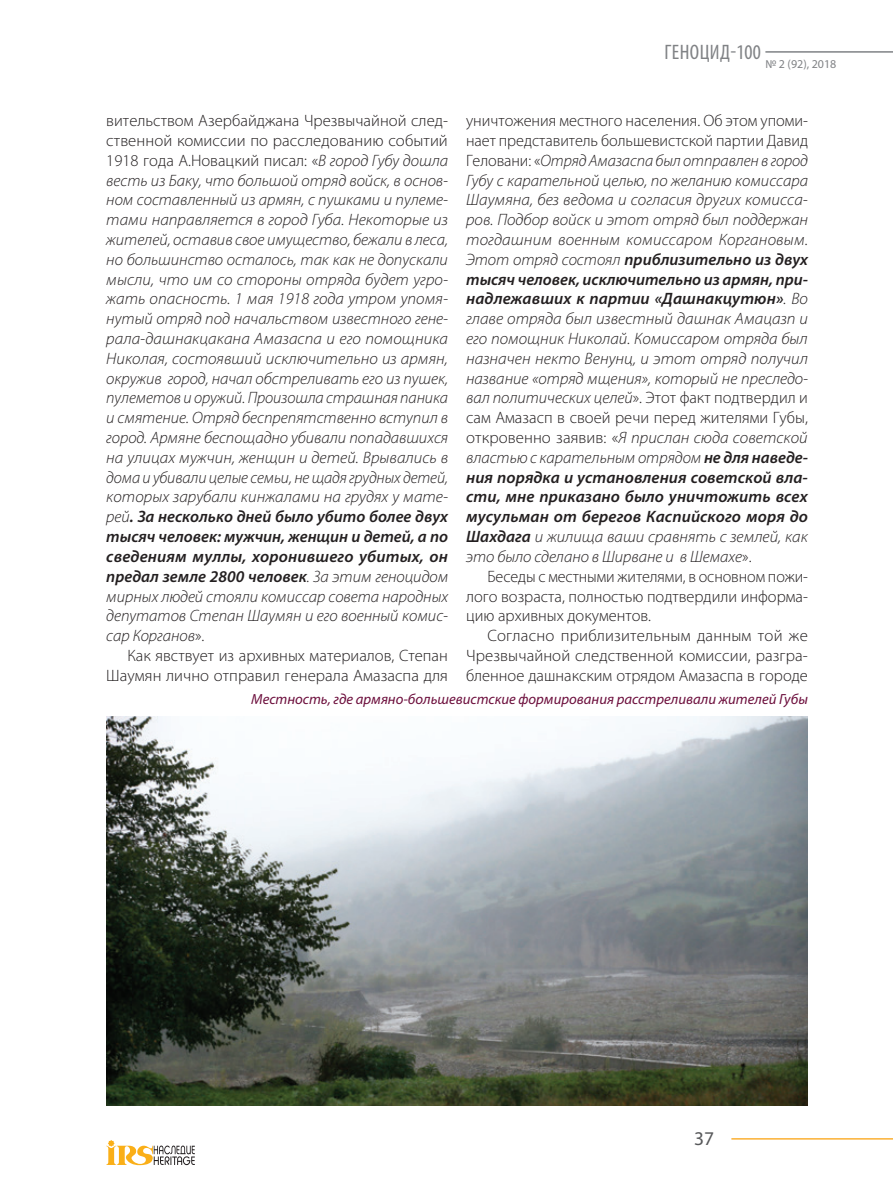
<style>
.page{position:relative;width:893px;height:1191px;background:#fff}
.page>*{position:absolute;margin:0;border:0;box-sizing:border-box;transform-origin:0 0}
.t1{font:condensed 21px "Myriad Pro";letter-spacing:.02em;color:#808285}
.t2{font:19.5px "Myriad Pro";color:#57585a}
.t3{font:italic 300 16.5px "Myriad Pro";color:#231f20}
.t4{font:300 16.5px "Myriad Pro";color:#231f20}
.t5{font:italic 600 16.5px "Myriad Pro";letter-spacing:.005em;color:#231f20}
.t6{font:italic 14.7px "Myriad Pro";color:#6c0e3c}
.t7{font:12px "Myriad Pro";color:#808285}
.s1{font-style:italic}
.s2{font-weight:300}
.s3{font-style:normal}
.s4{font-weight:600}
</style>
<div class="page">
<hr style="left:765px;top:51px;width:128px;height:2px;background:#808285">
<hr style="left:731px;top:1138px;width:162px;height:1px;background:#fbb033">
<svg style="left:106px;top:1140px;width:89px;height:25px"></svg>
<img style="left:106px;top:716px;width:702px;height:390px">
<p class="t1" style="left:664px;top:39px;width:98px">ГЕНОЦИД-100</p>
<p class="t7" style="left:765px;top:56px;width:73px">№ 2 (92), 2018</p>
<p class="t4" style="left:106px;top:112px;width:343px">вительством Азербайджана Чрезвычайной след-</p>
<p class="t4" style="left:106px;top:131px;width:343px">ственной комиссии по расследованию событий</p>
<p class="t4" style="left:106px;top:151px;width:343px">1918 года А.Новацкий писал: «<span class="s1">В город Губу дошла</span></p>
<p class="t3" style="left:106px;top:171px;width:343px">весть из Баку, что большой отряд войск, в основ-</p>
<p class="t3" style="left:106px;top:191px;width:343px">ном составленный из армян, с пушками и пулеме-</p>
<p class="t3" style="left:106px;top:211px;width:343px">тами направляется в город Губа. Некоторые из</p>
<p class="t3" style="left:106px;top:231px;width:343px">жителей, оставив свое имущество, бежали в леса,</p>
<p class="t3" style="left:106px;top:250px;width:343px">но большинство осталось, так как не допускали</p>
<p class="t3" style="left:106px;top:270px;width:343px">мысли, что им со стороны отряда будет угро-</p>
<p class="t3" style="left:106px;top:290px;width:343px">жать опасность. 1 мая 1918 года утром упомя-</p>
<p class="t3" style="left:106px;top:310px;width:343px">нутый отряд под начальством известного гене-</p>
<p class="t3" style="left:106px;top:330px;width:343px">рала-дашнакцакана Амазаспа и его помощника</p>
<p class="t3" style="left:106px;top:349px;width:343px">Николая, состоявший исключительно из армян,</p>
<p class="t3" style="left:106px;top:369px;width:343px">окружив город, начал обстреливать его из пушек,</p>
<p class="t3" style="left:106px;top:389px;width:343px">пулеметов и оружий. Произошла страшная паника</p>
<p class="t3" style="left:106px;top:409px;width:343px">и смятение. Отряд беспрепятственно вступил в</p>
<p class="t3" style="left:106px;top:429px;width:343px">город. Армяне беспощадно убивали попадавшихся</p>
<p class="t3" style="left:106px;top:448px;width:343px">на улицах мужчин, женщин и детей. Врывались в</p>
<p class="t3" style="left:106px;top:468px;width:343px">дома и убивали целые семьи, не щадя грудных детей,</p>
<p class="t3" style="left:106px;top:488px;width:343px">которых зарубали кинжалами на грудях у мате-</p>
<p class="t5" style="left:106px;top:506px;width:343px"><span class="s2">рей</span>. За несколько дней было убито более двух</p>
<p class="t5" style="left:106px;top:526px;width:343px">тысяч человек: мужчин, женщин и детей, а по</p>
<p class="t5" style="left:106px;top:546px;width:343px">сведениям муллы, хоронившего убитых, он</p>
<p class="t5" style="left:106px;top:565px;width:344px">предал земле 2800 человек<span class="s2">. За этим геноцидом</span></p>
<p class="t3" style="left:106px;top:587px;width:343px">мирных людей стояли комиссар совета народных</p>
<p class="t3" style="left:106px;top:607px;width:343px">депутатов Степан Шаумян и его военный комис-</p>
<p class="t3" style="left:106px;top:627px;width:100px">сар Корганов<span class="s3">».</span></p>
<p class="t4" style="left:128px;top:646px;width:322px">Как явствует из архивных материалов, Степан</p>
<p class="t4" style="left:106px;top:666px;width:343px">Шаумян лично отправил генерала Амазаспа для</p>
<p class="t4" style="left:466px;top:112px;width:343px">уничтожения местного населения. Об этом упоми-</p>
<p class="t4" style="left:466px;top:131px;width:343px">нает представитель большевистской партии Давид</p>
<p class="t3" style="left:466px;top:151px;width:343px"><span class="s3">Геловани: «</span>Отряд Амазаспа был отправлен в город</p>
<p class="t3" style="left:466px;top:171px;width:343px">Губу с карательной целью, по желанию комиссара</p>
<p class="t3" style="left:466px;top:191px;width:343px">Шаумяна, без ведома и согласия других комисса-</p>
<p class="t3" style="left:466px;top:211px;width:343px">ров. Подбор войск и этот отряд был поддержан</p>
<p class="t3" style="left:466px;top:231px;width:343px">тогдашним военным комиссаром Коргановым.</p>
<p class="t5" style="left:466px;top:249px;width:343px"><span class="s2">Этот отряд состоял</span> приблизительно из двух</p>
<p class="t5" style="left:466px;top:268px;width:343px">тысяч человек, исключительно из армян, при-</p>
<p class="t5" style="left:466px;top:288px;width:343px">надлежавших к партии «Дашнакцутюн»<span class="s2">. Во</span></p>
<p class="t3" style="left:466px;top:310px;width:343px">главе отряда был известный дашнак Амацазп и</p>
<p class="t3" style="left:466px;top:330px;width:343px">его помощник Николай. Комиссаром отряда был</p>
<p class="t3" style="left:466px;top:349px;width:343px">назначен некто Венунц, и этот отряд получил</p>
<p class="t3" style="left:466px;top:369px;width:343px">название «отряд мщения», который не преследо-</p>
<p class="t4" style="left:466px;top:389px;width:343px"><span class="s1">вал политических целей</span>». Этот факт подтвердил и</p>
<p class="t4" style="left:466px;top:409px;width:343px">сам Амазасп в своей речи перед жителями Губы,</p>
<p class="t3" style="left:466px;top:429px;width:343px"><span class="s3">откровенно заявив: «</span>Я прислан сюда советской</p>
<p class="t3" style="left:466px;top:448px;width:343px">властью с карательным отрядом <span class="s4">не для наведе-</span></p>
<p class="t5" style="left:466px;top:466px;width:343px">ния порядка и установления советской вла-</p>
<p class="t5" style="left:466px;top:486px;width:343px">сти, мне приказано было уничтожить всех</p>
<p class="t5" style="left:466px;top:506px;width:343px">мусульман от берегов Каспийского моря до</p>
<p class="t3" style="left:466px;top:528px;width:343px"><span class="s4">Шахдага</span> и жилища ваши сравнять с землей, как</p>
<p class="t3" style="left:466px;top:547px;width:287px">это было сделано в Ширване и в Шемахе<span class="s3">».</span></p>
<p class="t4" style="left:487px;top:567px;width:322px">Беседы с местными жителями, в основном пожи-</p>
<p class="t4" style="left:466px;top:587px;width:343px">лого возраста, полностью подтвердили информа-</p>
<p class="t4" style="left:466px;top:607px;width:186px">цию архивных документов.</p>
<p class="t4" style="left:487px;top:626px;width:322px">Согласно приблизительным данным той же</p>
<p class="t4" style="left:466px;top:646px;width:343px">Чрезвычайной следственной комиссии, разгра-</p>
<p class="t4" style="left:466px;top:666px;width:343px">бленное дашнакским отрядом Амазаспа в городе</p>
<p class="t6" style="left:251px;top:690px;width:558px">Местность, где армяно-большевистские формирования расстреливали жителей Губы</p>
<p class="t2" style="left:694px;top:1126px;width:22px">37</p>
</div>
